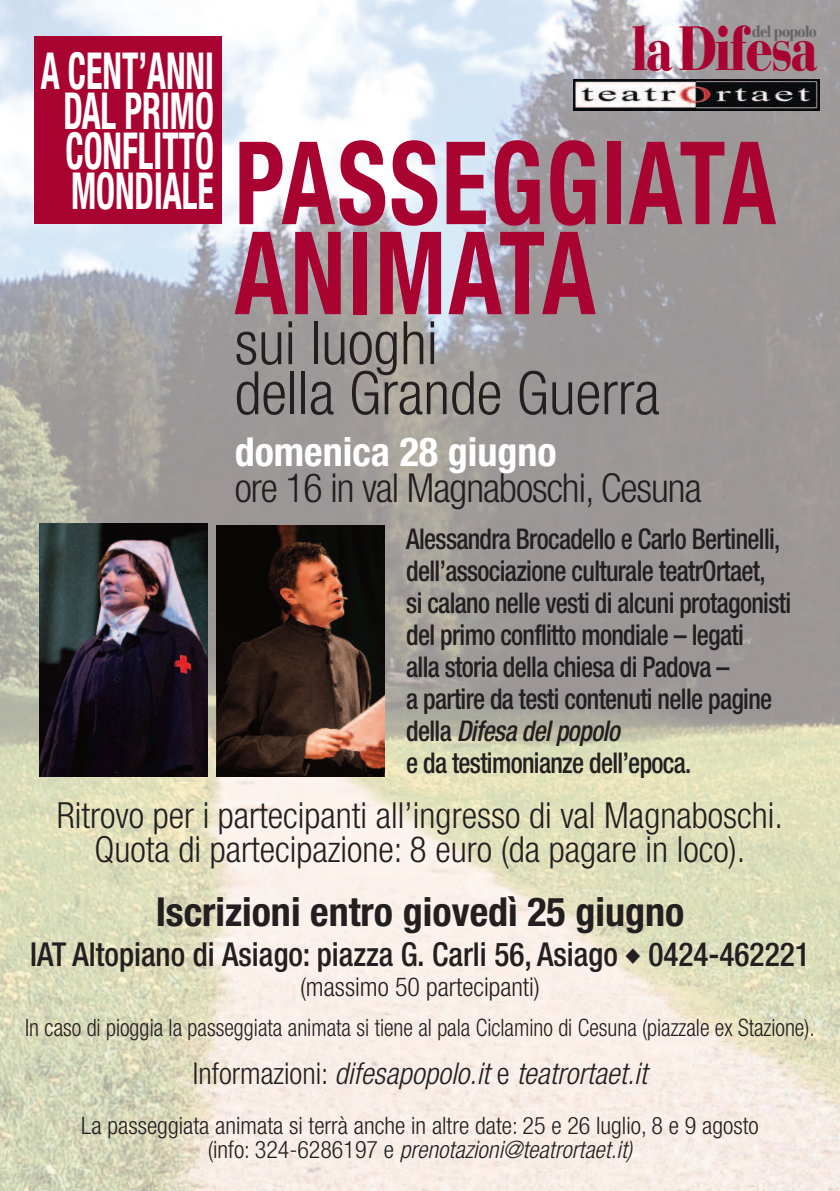
<style>
.page{position:relative;width:840px;height:1191px;background:#fff}
.page>*{position:absolute;margin:0;border:0;box-sizing:border-box;transform-origin:0 0}
.t1{font:700 condensed 115.2px/90px "Helvetica Neue";letter-spacing:.025em;color:#a90332;scale:.83 1}
.t2{font:900 62px "Bauer Bodoni";letter-spacing:-.05em;color:#a90332;scale:.8 1}
.t3{font:300 condensed 60px/50px "Helvetica Neue";color:#231f20}
.t4{font:700 condensed 51px/40px "Helvetica Neue";color:#fff;text-align:center;scale:.67 1}
.t5{font:700 condensed 40px "Helvetica Neue";color:#231f20}
.t6{font:300 condensed 40px "Helvetica Neue";letter-spacing:-.025em;color:#231f20}
.t7{font:700 condensed 40px "Helvetica Neue";color:#fff}
.t8{font:300 condensed 36px/34px "Helvetica Neue";color:#231f20;text-align:center}
.t9{font:500 condensed 33px "Helvetica Neue";color:#231f20;scale:.95 1}
.t10{font:italic 300 condensed 30px "Helvetica Neue";letter-spacing:.005em;color:#231f20}
.t11{font:500 condensed 28.6px/32px "Helvetica Neue";letter-spacing:-.025em;color:#231f20;scale:.91 1}
.t12{font:300 condensed 26px "Helvetica Neue";color:#231f20}
.t13{font:300 condensed 24px/24px "Helvetica Neue";color:#231f20;text-align:center}
.t14{font:300 condensed 24px "Helvetica Neue";color:#231f20;scale:.93 1}
.t15{font:900 16.4px "Bauer Bodoni";letter-spacing:-.05em;color:#666;scale:.81 1}
.s1{font-style:italic}
.s2{font-style:normal}
</style>
<div class="page">
<img style="left:0;top:0;width:839px;height:1191px">
<img style="left:573px;top:80px;width:245px;height:30px">
<div style="left:35px;top:37px;width:187px;height:187px;background:#a90332"></div>
<img style="left:40px;top:524px;width:167px;height:252px">
<img style="left:217px;top:525px;width:168px;height:251px">
<h3 class="t4" style="left:41px;top:56px;width:260px">A CENT’ANNI<br>DAL PRIMO<br>CONFLITTO<br>MONDIALE</h3>
<h2 class="t2" style="left:631px;top:24px;width:234px">la Difesa</h2>
<p class="t15" style="left:751px;top:25px;width:82px">del popolo</p>
<h1 class="t1" style="left:234px;top:148px;width:653px">PASSEGGIATA<br>ANIMATA</h1>
<h3 class="t3" style="left:234px;top:323px;width:426px">sui luoghi<br>della Grande Guerra</h3>
<h3 class="t7" style="left:234px;top:438px;width:323px">domenica 28 giugno</h3>
<h3 class="t6" style="left:234px;top:474px;width:468px">ore 16 in val Magnaboschi, Cesuna</h3>
<p class="t11" style="left:406px;top:525px;width:424px">Alessandra Brocadello e Carlo Bertinelli, dell’associazione culturale teatrOrtaet,<br>si calano nelle vesti di alcuni protagonisti del primo conflitto mondiale – legati<br>alla storia della chiesa di Padova –<br>a partire da testi contenuti nelle pagine della <span class="s1">Difesa del popolo<br></span>e da testimonianze dell’epoca.</p>
<p class="t8" style="left:57px;top:801px;width:727px">Ritrovo per i partecipanti all’ingresso di val Magnaboschi.<br>Quota di partecipazione: 8 euro (da pagare in loco).</p>
<h3 class="t5" style="left:156px;top:897px;width:530px">Iscrizioni entro giovedì 25 giugno</h3>
<p class="t9" style="left:30px;top:942px;width:821px">IAT Altopiano di Asiago: piazza G. Carli 56, Asiago ◆ 0424-462221</p>
<p class="t12" style="left:300px;top:977px;width:241px">(massimo 50 partecipanti)</p>
<p class="t14" style="left:25px;top:1018px;width:850px">In caso di pioggia la passeggiata animata si tiene al pala Ciclamino di Cesuna (piazzale ex Stazione).</p>
<p class="t10" style="left:193px;top:1062px;width:455px"><span class="s2">Informazioni:</span> difesapopolo.it <span class="s2">e</span> teatrortaet.it</p>
<p class="t13" style="left:81px;top:1115px;width:678px">La passeggiata animata si terrà anche in altre date: 25 e 26 luglio, 8 e 9 agosto (info: 324-6286197 e <span class="s1">prenotazioni@teatrortaet.it)</span></p>
</div>
